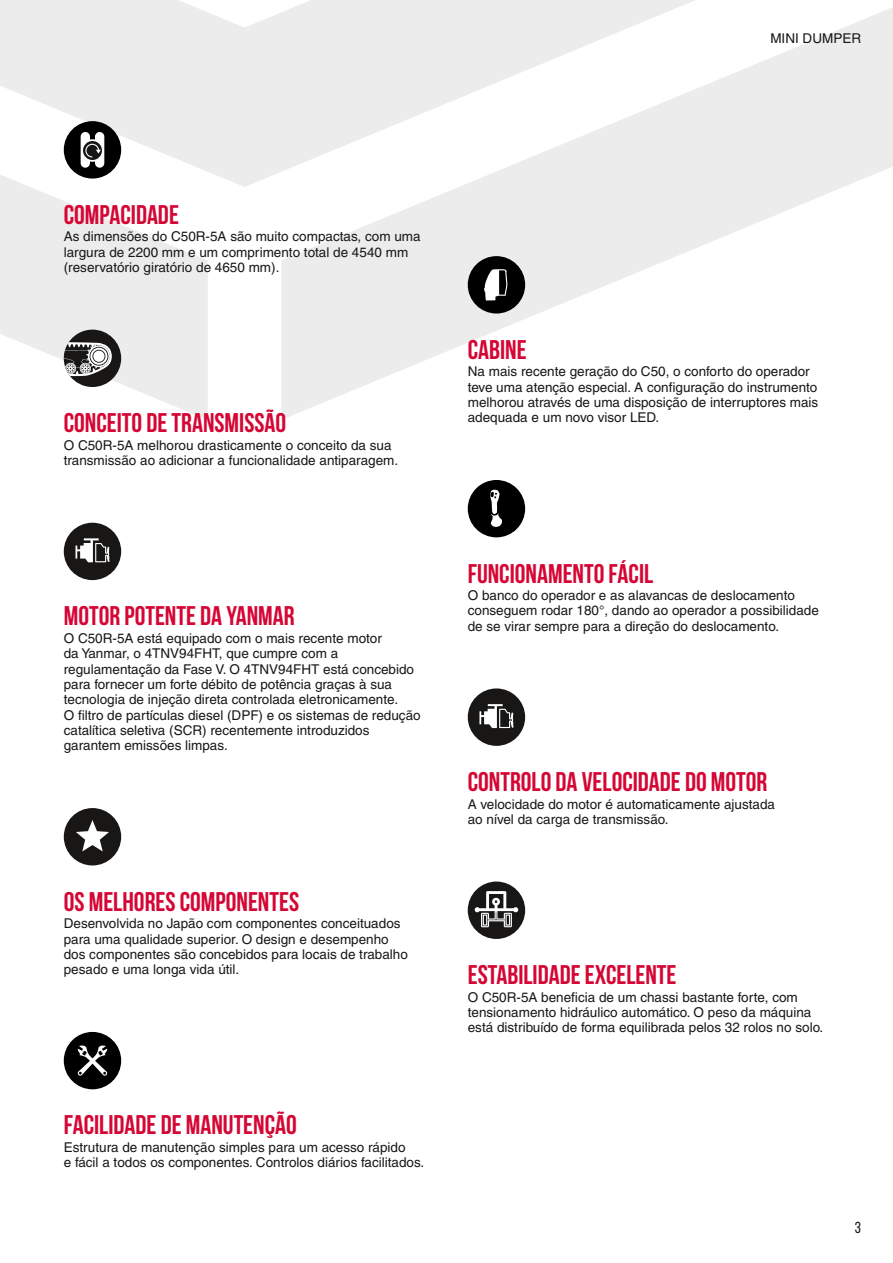
<style>
.page{position:relative;width:893px;height:1263px;background:#fff}
.page>*{position:absolute;margin:0;border:0;box-sizing:border-box;transform-origin:0 0}
.t1{font:700 27px "Bebas Neue";color:#d50634}
.t2{font:15.9px "Bebas Neue";color:#181716}
.t3{font:13.5px/15.5px "Helvetica LT Pro";color:#181716}
</style>
<div class="page">
<svg style="left:281px;top:7px;width:612px;height:413px"></svg>
<svg style="left:0;top:0;width:696px;height:187px;fill:#ececec"></svg>
<svg style="left:0;top:174px;width:208px;height:246px;fill:#ececec"></svg>
<div style="left:64px;top:121px;width:57px;height:58px;background:#000;border-radius:50%"></div>
<svg style="left:81px;top:132px;width:23px;height:36px"></svg>
<svg style="left:64px;top:330px;width:57px;height:57px"></svg>
<div style="left:64px;top:523px;width:57px;height:57px;background:#181716;border-radius:50%"></div>
<svg style="left:76px;top:538px;width:34px;height:24px"></svg>
<div style="left:64px;top:808px;width:57px;height:57px;background:#181716;border-radius:50%"></div>
<svg style="left:76px;top:820px;width:33px;height:31px"></svg>
<div style="left:64px;top:1032px;width:57px;height:57px;background:#000;border-radius:50%"></div>
<svg style="left:78px;top:1045px;width:29px;height:31px"></svg>
<div style="left:468px;top:256px;width:57px;height:58px;background:#000;border-radius:50%"></div>
<svg style="left:484px;top:269px;width:23px;height:31px"></svg>
<div style="left:468px;top:480px;width:57px;height:57px;background:#000;border-radius:50%"></div>
<svg style="left:490px;top:490px;width:12px;height:37px"></svg>
<div style="left:468px;top:688px;width:57px;height:58px;background:#181716;border-radius:50%"></div>
<svg style="left:479px;top:704px;width:35px;height:24px"></svg>
<div style="left:468px;top:881px;width:57px;height:58px;background:#181716;border-radius:50%"></div>
<svg style="left:475px;top:891px;width:43px;height:36px"></svg>
<p class="t3" style="left:770px;top:30px;width:92px">MINI DUMPER</p>
<h1 class="t1" style="left:64px;top:200px;width:117px">COMPACIDADE</h1>
<p class="t3" style="left:64px;top:229px;width:358px">As dimensões do C50R-5A são muito compactas, com uma largura de 2200 mm e um comprimento total de 4540 mm (reservatório giratório de 4650 mm).</p>
<h1 class="t1" style="left:64px;top:408px;width:224px">CONCEITO DE TRANSMISSÃO</h1>
<p class="t3" style="left:64px;top:437px;width:336px">O C50R-5A melhorou drasticamente o conceito da sua transmissão ao adicionar a funcionalidade antiparagem.</p>
<h1 class="t1" style="left:64px;top:601px;width:232px">MOTOR POTENTE DA YANMAR</h1>
<p class="t3" style="left:64px;top:630px;width:358px">O C50R-5A está equipado com o mais recente motor<br>da Yanmar, o 4TNV94FHT, que cumpre com a regulamentação da Fase V. O 4TNV94FHT está concebido para fornecer um forte débito de potência graças à sua tecnologia de injeção direta controlada eletronicamente.<br>O filtro de partículas diesel (DPF) e os sistemas de redução catalítica seletiva (SCR) recentemente introduzidos garantem emissões limpas.</p>
<h1 class="t1" style="left:64px;top:886px;width:237px">OS MELHORES COMPONENTES</h1>
<p class="t3" style="left:64px;top:916px;width:346px">Desenvolvida no Japão com componentes conceituados para uma qualidade superior. O design e desempenho dos componentes são concebidos para locais de trabalho pesado e uma longa vida útil.</p>
<h1 class="t1" style="left:64px;top:1110px;width:235px">FACILIDADE DE MANUTENÇÃO</h1>
<p class="t3" style="left:64px;top:1139px;width:362px">Estrutura de manutenção simples para um acesso rápido<br>e fácil a todos os componentes. Controlos diários facilitados.</p>
<h1 class="t1" style="left:468px;top:335px;width:60px">CABINE</h1>
<p class="t3" style="left:468px;top:364px;width:352px">Na mais recente geração do C50, o conforto do operador teve uma atenção especial. A configuração do instrumento melhorou através de uma disposição de interruptores mais adequada e um novo visor LED.</p>
<h1 class="t1" style="left:468px;top:558px;width:187px">FUNCIONAMENTO FÁCIL</h1>
<p class="t3" style="left:468px;top:587px;width:353px">O banco do operador e as alavancas de deslocamento conseguem rodar 180°, dando ao operador a possibilidade de se virar sempre para a direção do deslocamento.</p>
<h1 class="t1" style="left:468px;top:767px;width:301px">CONTROLO DA VELOCIDADE DO MOTOR</h1>
<p class="t3" style="left:468px;top:796px;width:309px">A velocidade do motor é automaticamente ajustada ao nível da carga de transmissão.</p>
<h1 class="t1" style="left:468px;top:960px;width:210px">ESTABILIDADE EXCELENTE</h1>
<p class="t3" style="left:468px;top:989px;width:357px">O C50R-5A beneficia de um chassi bastante forte, com tensionamento hidráulico automático. O peso da máquina está distribuído de forma equilibrada pelos 32 rolos no solo.</p>
<p class="t2" style="left:855px;top:1219px;width:8px">3</p>
</div>
